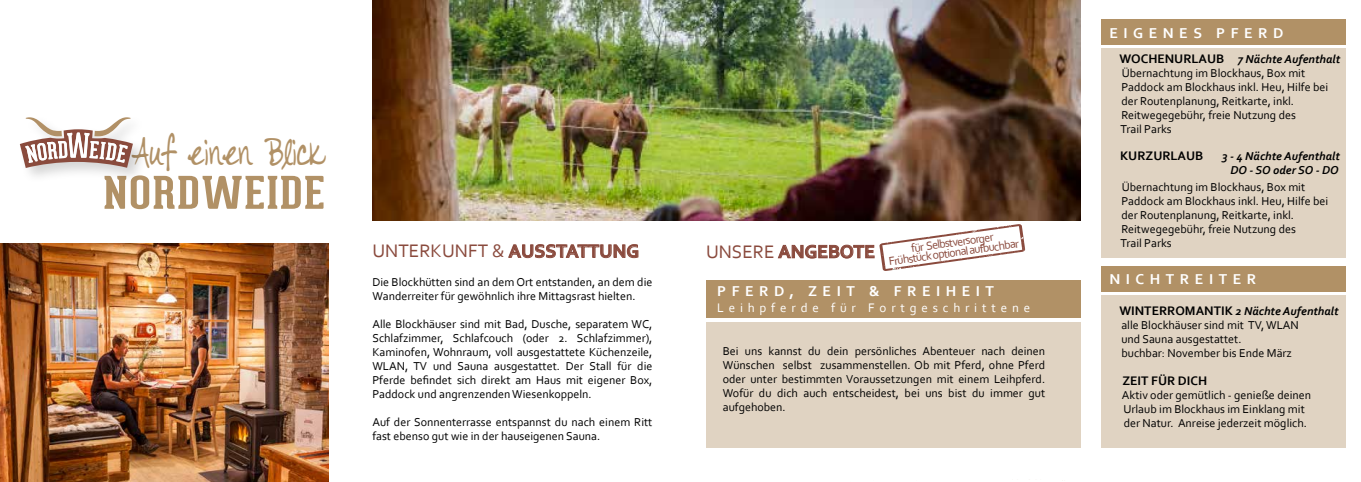
<style>
.page{position:relative;width:1361px;height:482px;background:#fff}
.page>*{position:absolute;margin:0;border:0;box-sizing:border-box;transform-origin:0 0}
.t1{font:700 44px "Geared Slab";letter-spacing:.04em;color:#b19166;scale:1.16 1}
.t2{font:32.9px "DJB Color Me Chic";color:#b19166;scale:.87 1}
.t3{font:19px "Corbel";color:#8a4a3d}
.t4{font:700 19px "Corbel";color:#8a4a3d}
.t5{font:700 15px "Corbel";letter-spacing:.37em;color:#fff}
.t6{font:13px "Corbel";letter-spacing:.37em;color:#fff}
.t7{font:700 13px "Corbel";color:#000}
.t8{font:12px/14px "Corbel";color:#000}
.t9{font:12px/10px "Corbel";color:#8a4a3d;text-align:center}
.t10{font:italic 700 12px/14px "Corbel";color:#000;text-align:center}
.s1{font-weight:700}
.s2{font-weight:400}
.s3{font-weight:700;font-size:13px}
.s4{font-weight:700;font-style:italic}
</style>
<div class="page">
<svg style="left:508px;top:244px;width:130px;height:14px"></svg>
<img style="left:0;top:243px;width:329px;height:239px">
<div style="left:1101px;top:295px;width:244px;height:153px;background:#e0d3c2"></div>
<div style="left:1101px;top:266px;width:244px;height:25px;background:#b19166"></div>
<div style="left:1101px;top:48px;width:244px;height:210px;background:#e0d3c2"></div>
<div style="left:1101px;top:19px;width:244px;height:26px;background:#b19166"></div>
<div style="left:707px;top:279px;width:374px;height:38px;background:#b19166"></div>
<div style="left:706px;top:322px;width:374px;height:126px;background:#e0d3c2"></div>
<img style="left:373px;top:0;width:707px;height:220px">
<svg style="left:778px;top:224px;width:247px;height:47px"></svg>
<div style="left:18px;top:115px;width:131px;height:70px;background:#000;opacity:.17"></div>
<svg style="left:20px;top:117px;width:113px;height:51px"></svg>
<h2 class="t2" style="left:129px;top:135px;width:228px">Auf einen Blick</h2>
<h1 class="t1" style="left:104px;top:165px;width:192px">NORDWEIDE</h1>
<h3 class="t3" style="left:372px;top:239px;width:268px">UNTERKUNFT &amp; <span class="s1">AUSSTATTUNG</span></h3>
<p class="t8" style="left:372px;top:274px;width:282px">Die Blockhütten sind an dem Ort entstanden, an dem die<br>Wanderreiter für gewöhnlich ihre Mittagsrast hielten.</p>
<p class="t8" style="left:372px;top:316px;width:282px;text-align:justify">Alle Blockhäuser sind mit Bad, Dusche, separatem WC, Schlafzimmer, Schlafcouch (oder 2. Schlafzimmer), Kaminofen, Wohnraum, voll ausgestattete Küchenzeile, WLAN, TV und Sauna ausgestattet. Der Stall für die Pferde befindet sich direkt am Haus mit eigener Box, Paddock und angrenzenden Wiesenkoppeln.</p>
<p class="t8" style="left:372px;top:414px;width:281px">Auf der Sonnenterrasse entspannst du nach einem Ritt fast ebenso gut wie in der hauseigenen Sauna.</p>
<h3 class="t4" style="left:706px;top:240px;width:170px"><span class="s2">UNSERE</span> ANGEBOTE</h3>
<p class="t9" style="left:886px;top:246px;width:133px;rotate:-8deg">für Selbstversorger<br>Frühstück optional aufbuchbar</p>
<p class="t5" style="left:717px;top:281px;width:278px">PFERD, ZEIT &amp; FREIHEIT</p>
<p class="t6" style="left:717px;top:299px;width:314px">Leihpferde für Fortgeschrittene</p>
<p class="t8" style="left:723px;top:343px;width:324px;text-align:justify">Bei uns kannst du dein persönliches Abenteuer nach deinen Wünschen selbst zusammenstellen. Ob mit Pferd, ohne Pferd oder unter bestimmten Voraussetzungen mit einem Leihpferd.<br>Wofür du dich auch entscheidest, bei uns bist du immer gut aufgehoben.</p>
<p class="t5" style="left:1109px;top:24px;width:176px">EIGENES PFERD</p>
<p class="t8" style="left:1119px;top:51px;width:222px"><span class="s3">WOCHENURLAUB</span> <span class="s4">7 Nächte Aufenthalt<br></span>Übernachtung im Blockhaus, Box mit<br>Paddock am Blockhaus inkl. Heu, Hilfe bei der Routenplanung, Reitkarte, inkl.<br>Reitwegegebühr, freie Nutzung des<br>Trail Parks</p>
<p class="t7" style="left:1120px;top:147px;width:85px">KURZURLAUB</p>
<p class="t10" style="left:1222px;top:148px;width:119px">3 - 4 Nächte Aufenthalt<br>DO - SO oder SO - DO</p>
<p class="t8" style="left:1120px;top:179px;width:209px">Übernachtung im Blockhaus, Box mit<br>Paddock am Blockhaus inkl. Heu, Hilfe bei der Routenplanung, Reitkarte, inkl.<br>Reitwegegebühr, freie Nutzung des<br>Trail Parks</p>
<p class="t5" style="left:1109px;top:270px;width:148px">NICHTREITER</p>
<p class="t8" style="left:1119px;top:303px;width:221px"><span class="s3">WINTERROMANTIK</span> <span class="s4">2 Nächte Aufenthalt </span>alle Blockhäuser sind mit TV, WLAN<br>und Sauna ausgestattet.<br>buchbar: November bis Ende März</p>
<p class="t7" style="left:1122px;top:372px;width:86px">ZEIT FÜR DICH</p>
<p class="t8" style="left:1122px;top:387px;width:191px">Aktiv oder gemütlich - genieße deinen<br>Urlaub im Blockhaus im Einklang mit der Natur. Anreise jederzeit möglich.</p>
</div>
